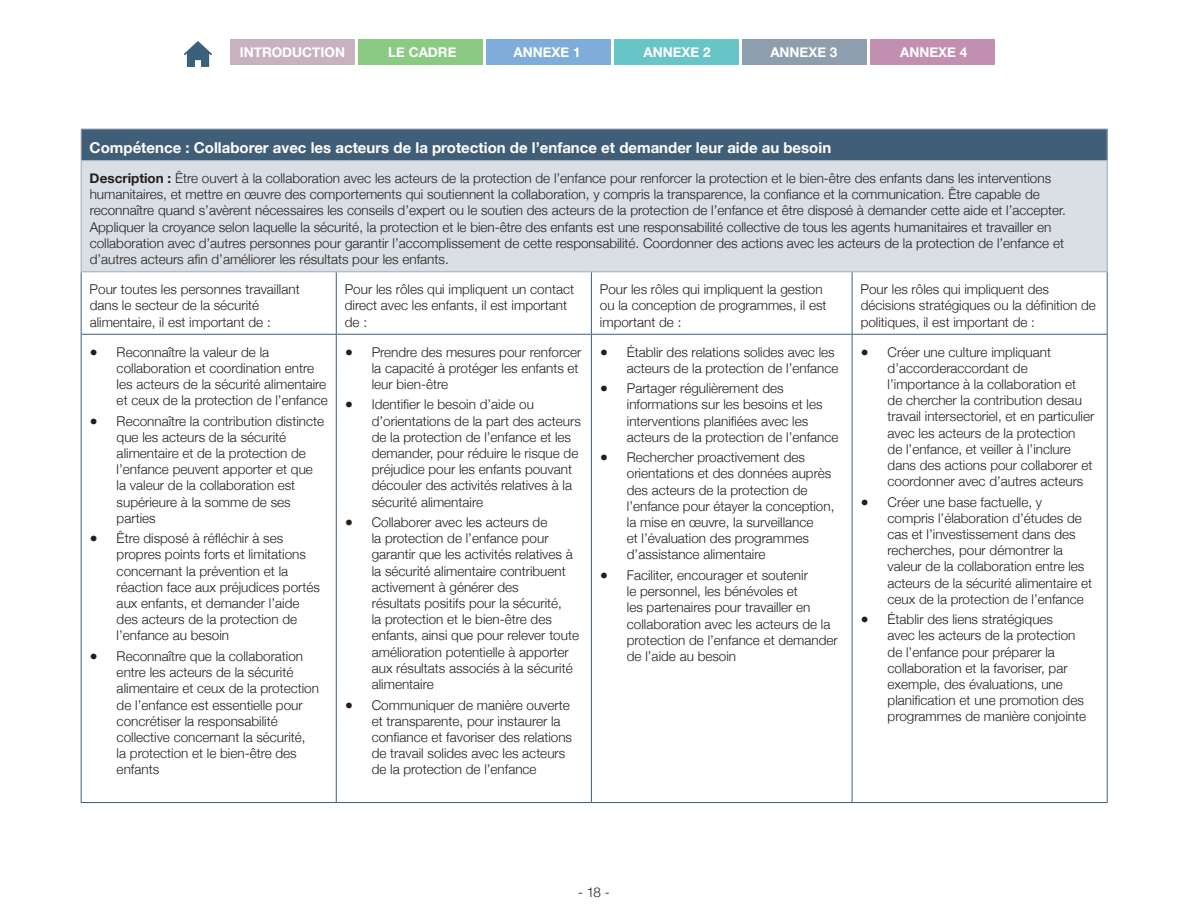
<style>
.page{position:relative;width:1188px;height:918px;background:#fff}
.page>*{position:absolute;margin:0;border:0;box-sizing:border-box;transform-origin:0 0}
.t1{font:700 15px "Helvetica Neue";color:#fff}
.t2{font:300 13.5px/16.2px "Helvetica Neue";color:#231f20}
.t3{font:700 13.5px "Helvetica Neue";color:#fff}
.s1{font-weight:700}
</style>
<div class="page">
<div style="left:614px;top:39px;width:124px;height:26px;background:#68c5c7"></div>
<div style="left:742px;top:39px;width:124px;height:26px;background:#8d9eae"></div>
<div style="left:230px;top:39px;width:125px;height:26px;background:#c9b2bf"></div>
<div style="left:359px;top:39px;width:124px;height:26px;background:#8aca83"></div>
<div style="left:487px;top:39px;width:124px;height:26px;background:#7fadd9"></div>
<div style="left:870px;top:39px;width:124px;height:26px;background:#c190b1"></div>
<svg style="left:184px;top:41px;width:28px;height:26px"></svg>
<div style="left:81px;top:129px;width:1026px;height:32px;background:#415e78"></div>
<div style="left:81px;top:161px;width:1026px;height:111px;background:#d9dfe4"></div>
<hr style="left:1107px;top:129px;width:1px;height:31px;background:#a0aebb">
<hr style="left:1107px;top:161px;width:1px;height:110px;background:#a0aebb">
<hr style="left:81px;top:272px;width:1px;height:62px;background:#415e78">
<hr style="left:336px;top:272px;width:1px;height:62px;background:#415e78">
<hr style="left:591px;top:272px;width:1px;height:62px;background:#415e78">
<hr style="left:852px;top:272px;width:1px;height:62px;background:#415e78">
<hr style="left:1107px;top:272px;width:1px;height:62px;background:#415e78">
<hr style="left:81px;top:334px;width:255px;height:1px;background:#415e78">
<hr style="left:81px;top:335px;width:1px;height:467px;background:#415e78">
<hr style="left:336px;top:334px;width:255px;height:1px;background:#415e78">
<hr style="left:336px;top:335px;width:1px;height:467px;background:#415e78">
<hr style="left:591px;top:334px;width:261px;height:1px;background:#415e78">
<hr style="left:591px;top:335px;width:1px;height:467px;background:#415e78">
<hr style="left:852px;top:334px;width:256px;height:1px;background:#415e78">
<hr style="left:852px;top:335px;width:1px;height:467px;background:#415e78">
<hr style="left:1107px;top:335px;width:1px;height:467px;background:#415e78">
<hr style="left:81px;top:802px;width:255px;height:1px;background:#415e78">
<hr style="left:336px;top:802px;width:255px;height:1px;background:#415e78">
<hr style="left:591px;top:802px;width:261px;height:1px;background:#415e78">
<hr style="left:852px;top:802px;width:256px;height:1px;background:#415e78">
<hr style="left:81px;top:129px;width:255px;height:1px;background:#a0aebb">
<hr style="left:81px;top:129px;width:1px;height:31px;background:#a0aebb">
<hr style="left:336px;top:129px;width:255px;height:1px;background:#a0aebb">
<hr style="left:591px;top:129px;width:261px;height:1px;background:#a0aebb">
<hr style="left:852px;top:129px;width:256px;height:1px;background:#a0aebb">
<hr style="left:81px;top:160px;width:255px;height:1px;background:#a0aebb">
<hr style="left:81px;top:161px;width:1px;height:110px;background:#a0aebb">
<hr style="left:336px;top:160px;width:255px;height:1px;background:#a0aebb">
<hr style="left:591px;top:160px;width:261px;height:1px;background:#a0aebb">
<hr style="left:852px;top:160px;width:256px;height:1px;background:#a0aebb">
<hr style="left:81px;top:271px;width:255px;height:1px;background:#a0aebb">
<hr style="left:336px;top:271px;width:255px;height:1px;background:#a0aebb">
<hr style="left:591px;top:271px;width:261px;height:1px;background:#a0aebb">
<hr style="left:852px;top:271px;width:256px;height:1px;background:#a0aebb">
<p class="t3" style="left:240px;top:41px;width:107px">INTRODUCTION</p>
<p class="t3" style="left:388px;top:41px;width:70px">LE CADRE</p>
<p class="t3" style="left:514px;top:41px;width:69px">ANNEXE 1</p>
<p class="t3" style="left:644px;top:41px;width:69px">ANNEXE 2</p>
<p class="t3" style="left:770px;top:41px;width:69px">ANNEXE 3</p>
<p class="t3" style="left:900px;top:41px;width:69px">ANNEXE 4</p>
<p class="t1" style="left:90px;top:136px;width:743px">Compétence : Collaborer avec les acteurs de la protection de l’enfance et demander leur aide au besoin</p>
<p class="t2" style="left:90px;top:169px;width:978px"><span class="s1">Description :</span> Être ouvert à la collaboration avec les acteurs de la protection de l’enfance pour renforcer la protection et le bien-être des enfants dans les interventions humanitaires, et mettre en œuvre des comportements qui soutiennent la collaboration, y compris la transparence, la confiance et la communication. Être capable de reconnaître quand s’avèrent nécessaires les conseils d’expert ou le soutien des acteurs de la protection de l’enfance et être disposé à demander cette aide et l’accepter.<br>Appliquer la croyance selon laquelle la sécurité, la protection et le bien-être des enfants est une responsabilité collective de tous les agents humanitaires et travailler en collaboration avec d’autres personnes pour garantir l’accomplissement de cette responsabilité. Coordonner des actions avec les acteurs de la protection de l’enfance et d’autres acteurs afin d’améliorer les résultats pour les enfants.</p>
<p class="t2" style="left:90px;top:280px;width:212px">Pour toutes les personnes travaillant dans le secteur de la sécurité alimentaire, il est important de :</p>
<p class="t2" style="left:345px;top:280px;width:231px">Pour les rôles qui impliquent un contact direct avec les enfants, il est important de :</p>
<p class="t2" style="left:600px;top:280px;width:228px">Pour les rôles qui impliquent la gestion ou la conception de programmes, il est important de :</p>
<p class="t2" style="left:861px;top:280px;width:237px">Pour les rôles qui impliquent des décisions stratégiques ou la définition de politiques, il est important de :</p>
<p class="t2" style="left:117px;top:343px;width:213px;text-indent:-27px">● Reconnaître la valeur de la collaboration et coordination entre les acteurs de la sécurité alimentaire et ceux de la protection de l’enfance</p>
<p class="t2" style="left:117px;top:412px;width:209px;text-indent:-27px">● Reconnaître la contribution distincte que les acteurs de la sécurité alimentaire et de la protection de l’enfance peuvent apporter et que la valeur de la collaboration est supérieure à la somme de ses parties</p>
<p class="t2" style="left:117px;top:529px;width:205px;text-indent:-27px">● Être disposé à réfléchir à ses propres points forts et limitations concernant la prévention et la réaction face aux préjudices portés aux enfants, et demander l’aide des acteurs de la protection de l’enfance au besoin</p>
<p class="t2" style="left:117px;top:647px;width:204px;text-indent:-27px">● Reconnaître que la collaboration entre les acteurs de la sécurité alimentaire et ceux de la protection de l’enfance est essentielle pour concrétiser la responsabilité collective concernant la sécurité,<br>la protection et le bien-être des enfants</p>
<p class="t2" style="left:600px;top:343px;width:240px;text-align:right">● Établir des relations solides avec les acteurs de la protection de l’enfance</p>
<p class="t2" style="left:627px;top:379px;width:213px;text-indent:-27px">● Partager régulièrement des informations sur les besoins et les interventions planifiées avec les acteurs de la protection de l’enfance</p>
<p class="t2" style="left:627px;top:448px;width:209px;text-indent:-27px">● Rechercher proactivement des orientations et des données auprès des acteurs de la protection de l’enfance pour étayer la conception, la mise en œuvre, la surveillance<br>et l’évaluation des programmes d’assistance alimentaire</p>
<p class="t2" style="left:627px;top:566px;width:212px;text-indent:-27px">● Faciliter, encourager et soutenir<br>le personnel, les bénévoles et<br>les partenaires pour travailler en collaboration avec les acteurs de la protection de l’enfance et demander de l’aide au besoin</p>
<p class="t2" style="left:888px;top:343px;width:208px;text-indent:-27px">● Créer une culture impliquant d’accorderaccordant de l’importance à la collaboration et<br>de chercher la contribution desau travail intersectoriel, et en particulier avec les acteurs de la protection<br>de l’enfance, et veiller à l’inclure dans des actions pour collaborer et coordonner avec d’autres acteurs</p>
<p class="t2" style="left:888px;top:493px;width:206px;text-indent:-27px">● Créer une base factuelle, y compris l’élaboration d’études de cas et l’investissement dans des recherches, pour démontrer la valeur de la collaboration entre les acteurs de la sécurité alimentaire et ceux de la protection de l’enfance</p>
<p class="t2" style="left:888px;top:610px;width:200px;text-indent:-27px">● Établir des liens stratégiques<br>avec les acteurs de la protection de l’enfance pour préparer la collaboration et la favoriser, par exemple, des évaluations, une planification et une promotion des programmes de manière conjointe</p>
<p class="t2" style="left:372px;top:343px;width:211px;text-indent:-27px">● Prendre des mesures pour renforcer la capacité à protéger les enfants et leur bien-être</p>
<p class="t2" style="left:372px;top:396px;width:211px;text-indent:-27px">● Identifier le besoin d’aide ou d’orientations de la part des acteurs de la protection de l’enfance et les demander, pour réduire le risque de préjudice pour les enfants pouvant découler des activités relatives à la sécurité alimentaire</p>
<p class="t2" style="left:372px;top:513px;width:209px;text-indent:-27px">● Collaborer avec les acteurs de<br>la protection de l’enfance pour garantir que les activités relatives à la sécurité alimentaire contribuent activement à générer des<br>résultats positifs pour la sécurité,<br>la protection et le bien-être des enfants, ainsi que pour relever toute amélioration potentielle à apporter aux résultats associés à la sécurité alimentaire</p>
<p class="t2" style="left:372px;top:696px;width:202px;text-indent:-27px">● Communiquer de manière ouverte et transparente, pour instaurer la confiance et favoriser des relations de travail solides avec les acteurs de la protection de l’enfance</p>
<p class="t2" style="left:578px;top:883px;width:33px">- 18 -</p>
</div>
